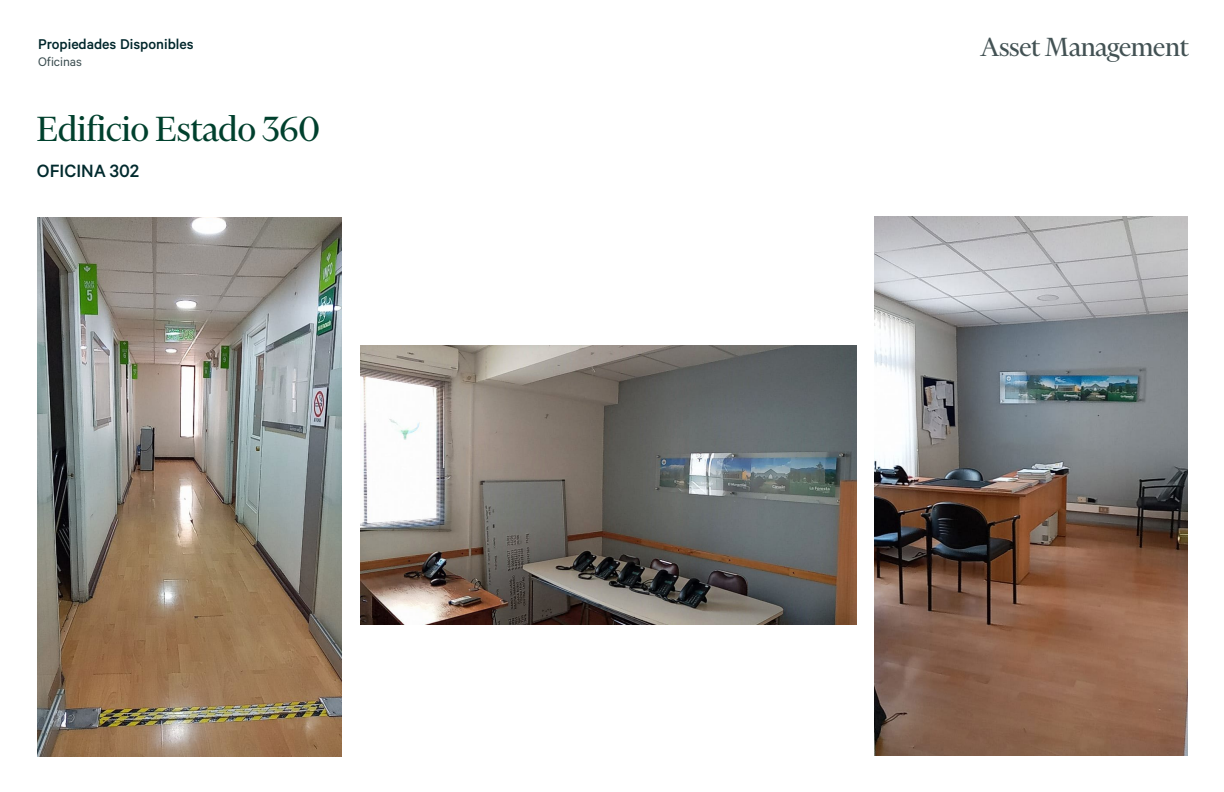
<style>
.page{position:relative;width:1224px;height:792px;background:#fff}
.page>*{position:absolute;margin:0;border:0;box-sizing:border-box;transform-origin:0 0}
.t1{font:40px "Financier Display";letter-spacing:-.005em;color:#00402d}
.t2{font:30px "Financier Display";letter-spacing:-.01em;color:#435254}
.t3{font:500 20px "Calibre";color:#002a2d}
.t4{font:500 16px "Calibre";color:#00262b}
.t5{font:14px "Calibre";color:#3c4e51}
</style>
<div class="page">
<img style="left:37px;top:217px;width:304px;height:540px">
<img style="left:875px;top:216px;width:313px;height:540px">
<img style="left:360px;top:345px;width:496px;height:280px">
<p class="t4" style="left:38px;top:34px;width:157px">Propiedades Disponibles</p>
<p class="t5" style="left:38px;top:54px;width:45px">Oficinas</p>
<p class="t1" style="left:37px;top:108px;width:285px">Edificio Estado 360</p>
<p class="t3" style="left:37px;top:159px;width:104px">OFICINA 302</p>
<p class="t2" style="left:980px;top:31px;width:210px">Asset Management</p>
</div>
